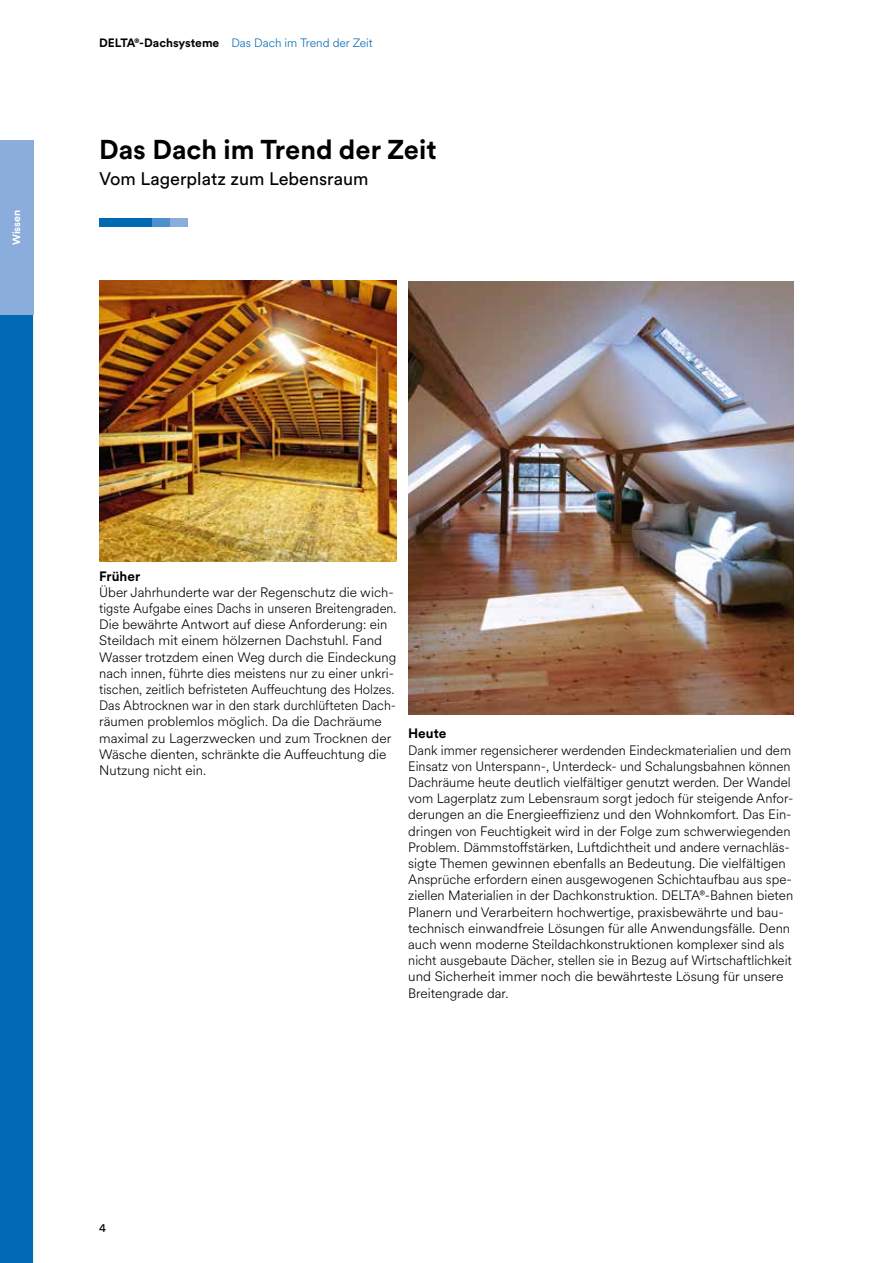
<style>
.page{position:relative;width:893px;height:1263px;background:#fff}
.page>*{position:absolute;margin:0;border:0;box-sizing:border-box;transform-origin:0 0}
.t1{font:700 27px "Circular XX";color:#000}
.t2{font:18px "Circular XX";color:#000}
.t3{font:300 13.5px/16.2px "Circular XX";color:#000}
.t4{font:700 13.5px "Circular XX";color:#000}
.t5{font:300 12px "Circular XX";color:#0069b4}
.t6{font:12px "Circular XX";color:#000}
.t7{font:700 10.5px "Circular XX";color:#fff}
.s1{font-weight:700;color:#000}
</style>
<div class="page">
<img style="left:99px;top:281px;width:298px;height:280px">
<img style="left:409px;top:281px;width:384px;height:433px">
<div style="left:0;top:315px;width:33px;height:948px;background:#0069b4"></div>
<div style="left:0;top:140px;width:33px;height:175px;background:#8baddc"></div>
<div style="left:99px;top:218px;width:53px;height:9px;background:#0069b4"></div>
<div style="left:152px;top:218px;width:18px;height:9px;background:#4f8fcd"></div>
<div style="left:170px;top:218px;width:17px;height:9px;background:#8baddc"></div>
<p class="t7" style="left:9px;top:245px;width:37px;rotate:-90deg">Wissen</p>
<p class="t5" style="left:99px;top:35px;width:275px"><span class="s1">DELTA®-Dachsysteme</span> Das Dach im Trend der Zeit</p>
<h1 class="t1" style="left:99px;top:131px;width:339px">Das Dach im Trend der Zeit</h1>
<h2 class="t2" style="left:99px;top:167px;width:271px">Vom Lagerplatz zum Lebensraum</h2>
<p class="t4" style="left:99px;top:567px;width:43px">Früher</p>
<p class="t3" style="left:99px;top:583px;width:299px">Über Jahrhunderte war der Regenschutz die wich&shy;tigste Aufgabe eines Dachs in unseren Breitengraden.<br>Die bewährte Antwort auf diese Anforderung: ein Steildach mit einem hölzernen Dachstuhl. Fand Wasser trotzdem einen Weg durch die Eindeckung nach innen, führte dies meistens nur zu einer unkri&shy;tischen, zeitlich befristeten Auffeuchtung des Holzes.<br>Das Abtrocknen war in den stark durchlüfteten Dach&shy;räumen problemlos möglich. Da die Dachräume maximal zu Lagerzwecken und zum Trocknen der Wäsche dienten, schränkte die Auffeuchtung die Nutzung nicht ein.</p>
<p class="t4" style="left:408px;top:724px;width:40px">Heute</p>
<p class="t3" style="left:408px;top:741px;width:387px">Dank immer regensicherer werdenden Eindeckmaterialien und dem Einsatz von Unterspann-, Unterdeck- und Schalungsbahnen können Dachräume heute deutlich vielfältiger genutzt werden. Der Wandel vom Lagerplatz zum Lebensraum sorgt jedoch für steigende Anfor&shy;derungen an die Energieeffizienz und den Wohnkomfort. Das Ein&shy;dringen von Feuchtigkeit wird in der Folge zum schwerwiegenden Problem. Dämmstoffstärken, Luftdichtheit und andere vernachläs&shy;sigte Themen gewinnen ebenfalls an Bedeutung. Die vielfältigen Ansprüche erfordern einen ausgewogenen Schichtaufbau aus spe&shy;ziellen Materialien in der Dachkonstruktion. DELTA®-Bahnen bieten Planern und Verarbeitern hochwertige, praxisbewährte und bau&shy;technisch einwandfreie Lösungen für alle Anwendungsfälle. Denn auch wenn moderne Steildachkonstruktionen komplexer sind als nicht ausgebaute Dächer, stellen sie in Bezug auf Wirtschaftlichkeit und Sicherheit immer noch die bewährteste Lösung für unsere Breitengrade dar.</p>
<p class="t6" style="left:99px;top:1219px;width:9px">4</p>
</div>
